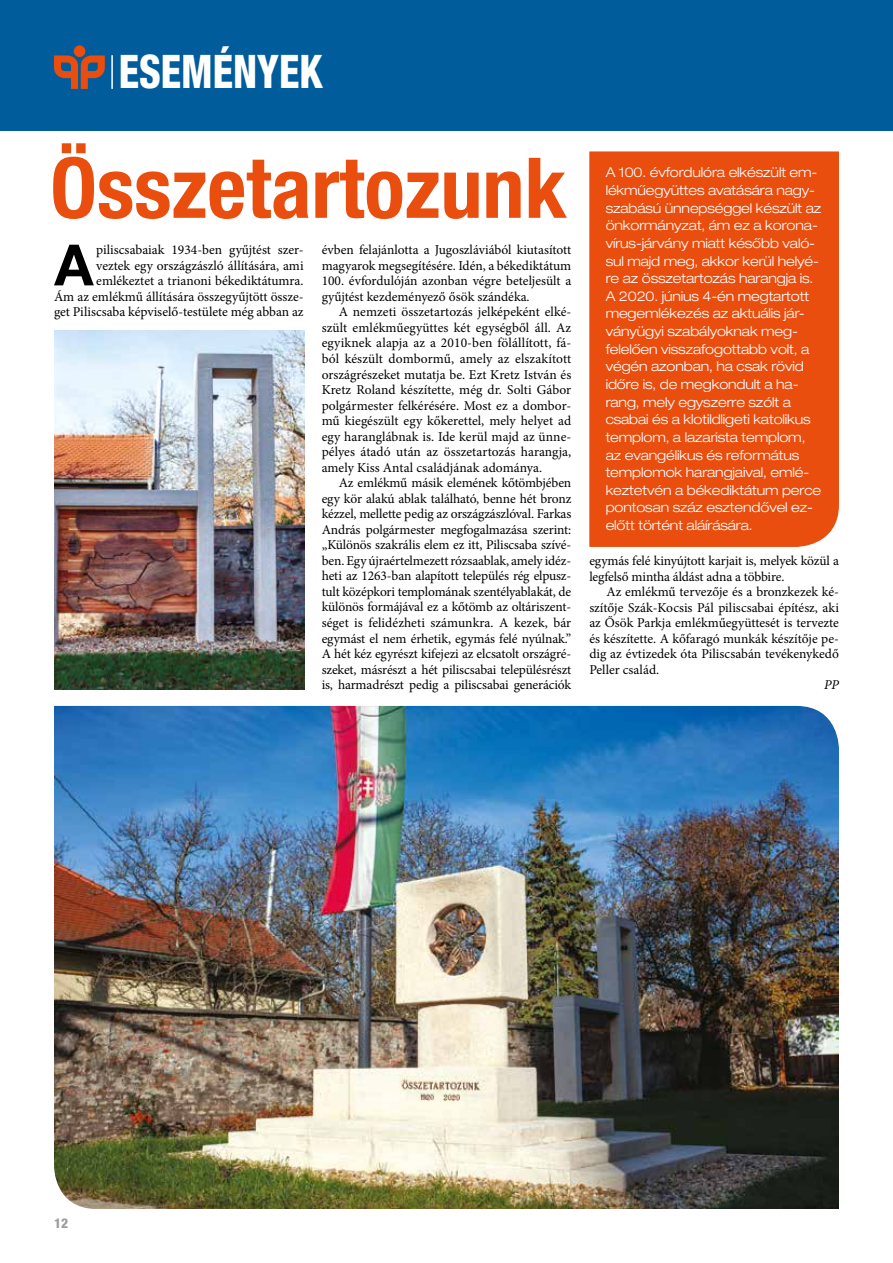
<style>
.page{position:relative;width:893px;height:1263px;background:#fff}
.page>*{position:absolute;margin:0;border:0;box-sizing:border-box;transform-origin:0 0}
.t1{font:700 condensed 84px "Helvetica Neue LT Pro";color:#e94e0f}
.t2{font:700 57px "Helvetica Neue LT Pro";color:#000}
.t3{font:800 condensed 46.35px "Helvetica Neue LT Pro";color:#fff;scale:.88 1}
.t4{font:13.5px/15.5px "Minion Pro";letter-spacing:-.005em;color:#000;text-align:justify}
.t5{font:300 expanded 13.5px/17.7px "Helvetica Neue LT Pro";letter-spacing:-.01em;color:#fff}
.t6{font:800 condensed 13.5px "Helvetica Neue LT Pro";color:#9d9d9c}
.t7{font:italic 13.5px "Minion Pro";color:#000}
</style>
<div class="page">
<div style="left:589px;top:151px;width:250px;height:396px;background:#e94e0f"></div>
<div style="left:0;top:0;width:893px;height:131px;background:#005c9a"></div>
<hr style="left:111px;top:55px;width:2px;height:34px;background:#fff">
<div style="left:74px;top:45px;width:11px;height:12px;background:#e94e0f;border-radius:50%"></div>
<svg style="left:54px;top:55px;width:51px;height:34px"></svg>
<img style="left:54px;top:706px;width:785px;height:503px">
<img style="left:54px;top:330px;width:250px;height:359px">
<h3 class="t3" style="left:119px;top:43px;width:233px">ESEMÉNYEK</h3>
<h1 class="t1" style="left:50px;top:137px;width:518px">Összetartozunk</h1>
<h2 class="t2" style="left:54px;top:230px;width:41px">A</h2>
<p class="t4" style="left:54px;top:242px;width:251px;text-align:right">piliscsabaiak 1934-ben gyűjtést szer-<br>veztek egy országzászló állítására, ami emlékeztet a trianoni békediktátumra.<br>Ám az emlékmű állítására összegyűjtött össze&shy;get Piliscsaba képviselő-testülete még abban az</p>
<p class="t4" style="left:322px;top:242px;width:251px">évben felajánlotta a Jugoszláviából kiutasított magyarok megsegítésére. Idén, a békediktátum 100. évfordulóján azonban végre beteljesült a gyűjtést kezdeményező ősök szándéka.</p>
<p class="t4" style="left:322px;top:304px;width:251px;text-indent:17px">A nemzeti összetartozás jelképeként elké&shy;szült emlékműegyüttes két egységből áll. Az egyiknek alapja az a 2010-ben fölállított, fá&shy;ból készült dombormű, amely az elszakított országrészeket mutatja be. Ezt Kretz István és Kretz Roland készítette, még dr. Solti Gábor polgármester felkérésére. Most ez a dombor&shy;mű kiegészült egy kőkerettel, mely helyet ad egy haranglábnak is. Ide kerül majd az ünne&shy;pélyes átadó után az összetartozás harangja, amely Kiss Antal családjának adománya.</p>
<p class="t4" style="left:322px;top:475px;width:251px;text-indent:17px">Az emlékmű másik elemének kőtömbjében egy kör alakú ablak található, benne hét bronz kézzel, mellette pedig az országzászlóval. Farkas András polgármester megfogalmazása szerint: „Különös szakrális elem ez itt, Piliscsaba szívé&shy;ben. Egy újraértelmezett rózsaablak, amely idéz&shy;heti az 1263-ban alapított település rég elpusz&shy;tult középkori templomának szentélyablakát, de különös formájával ez a kőtömb az oltáriszent&shy;séget is felidézheti számunkra. A kezek, bár egymást el nem érhetik, egymás felé nyúlnak.” A hét kéz egyrészt kifejezi az elcsatolt országré&shy;szeket, másrészt a hét piliscsabai településrészt is, harmadrészt pedig a piliscsabai generációk</p>
<p class="t5" style="left:606px;top:164px;width:217px">A 100. évfordulóra elkészült em&shy;lékműegyüttes avatására nagy&shy;szabású ünnepséggel készült az önkormányzat, ám ez a korona&shy;vírus-járvány miatt később való&shy;sul majd meg, akkor kerül helyé&shy;re az összetartozás harangja is.<br>A 2020. június 4-én megtartott megemlékezés az aktuális jár&shy;ványügyi szabályoknak meg&shy;felelően visszafogottabb volt, a végén azonban, ha csak rövid időre is, de megkondult a ha&shy;rang, mely egyszerre szólt a csabai és a klotildligeti katolikus templom, a lazarista templom, az evangélikus és református templomok harangjaival, emlé&shy;keztetvén a békediktátum perce pontosan száz esztendővel ez&shy;előtt történt aláírására.</p>
<p class="t4" style="left:589px;top:553px;width:251px">egymás felé kinyújtott karjait is, melyek közül a legfelső mintha áldást adna a többire.</p>
<p class="t4" style="left:589px;top:584px;width:251px;text-indent:17px">Az emlékmű tervezője és a bronzkezek ké&shy;szítője Szák-Kocsis Pál piliscsabai építész, aki az Ősök Parkja emlékműegyüttesét is tervezte és készítette. A kőfaragó munkák készítője pe&shy;dig az évtizedek óta Piliscsabán tevékenykedő Peller család.</p>
<p class="t7" style="left:824px;top:676px;width:16px">PP</p>
<p class="t6" style="left:54px;top:1214px;width:16px">12</p>
</div>
